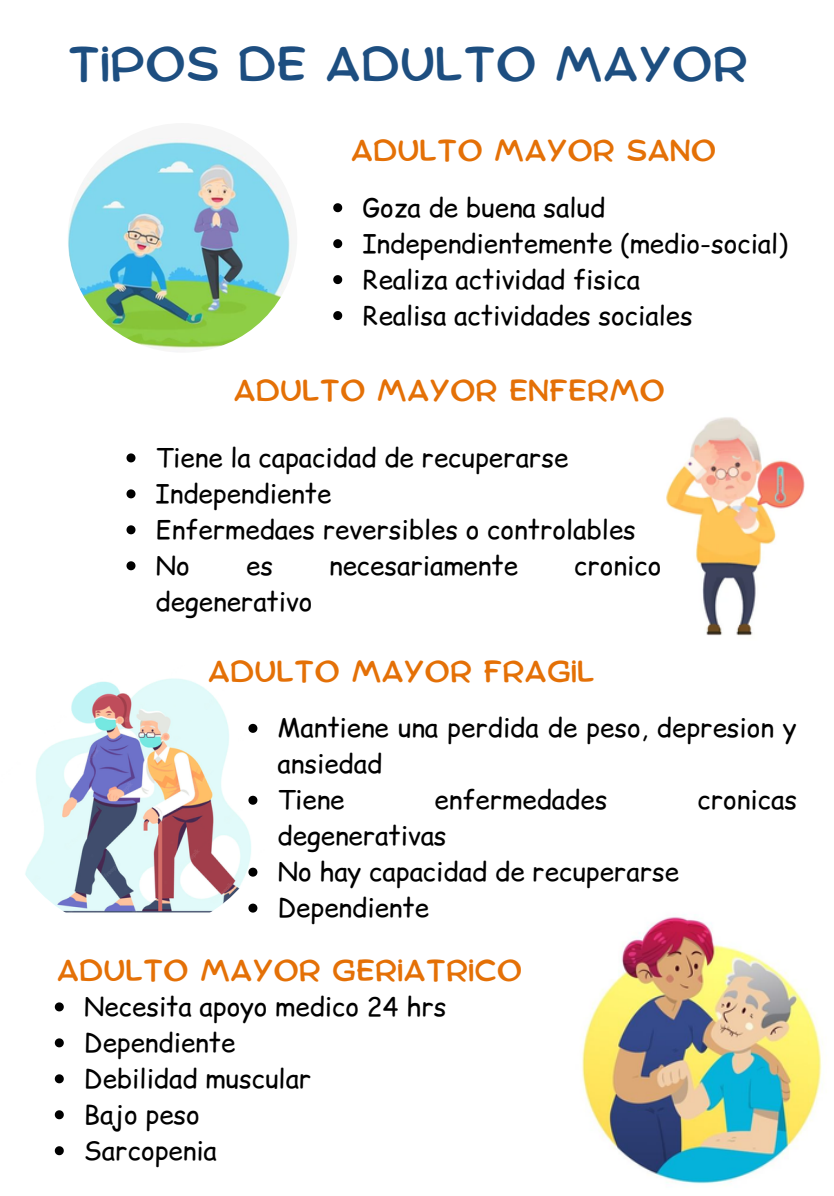
<style>
.page{position:relative;width:834px;height:1196px;background:#fff}
.page>*{position:absolute;margin:0;border:0;box-sizing:border-box;transform-origin:0 0}
.t1{font:48px "Comica";color:#1d4e80}
.t2{font:30px "Comica";color:#e47006}
.t3{font:26px/36px "Comic Relief";color:#000}
</style>
<div class="page">
<img style="left:68px;top:123px;width:229px;height:230px;border-radius:50%">
<img style="left:666px;top:417px;width:139px;height:219px">
<img style="left:0;top:657px;width:275px;height:276px;border-radius:50%">
<img style="left:581px;top:917px;width:241px;height:267px">
<svg style="left:333px;top:203px;width:9px;height:9px"></svg>
<svg style="left:333px;top:239px;width:9px;height:9px"></svg>
<svg style="left:333px;top:275px;width:9px;height:9px"></svg>
<svg style="left:333px;top:311px;width:9px;height:9px"></svg>
<svg style="left:126px;top:453px;width:9px;height:9px"></svg>
<svg style="left:126px;top:489px;width:9px;height:9px"></svg>
<svg style="left:126px;top:525px;width:9px;height:9px"></svg>
<svg style="left:126px;top:561px;width:9px;height:9px"></svg>
<svg style="left:248px;top:724px;width:9px;height:9px"></svg>
<svg style="left:248px;top:795px;width:9px;height:9px"></svg>
<svg style="left:248px;top:867px;width:9px;height:9px"></svg>
<svg style="left:248px;top:903px;width:9px;height:9px"></svg>
<svg style="left:55px;top:1002px;width:9px;height:9px"></svg>
<svg style="left:55px;top:1038px;width:9px;height:9px"></svg>
<svg style="left:55px;top:1074px;width:9px;height:9px"></svg>
<svg style="left:55px;top:1110px;width:9px;height:9px"></svg>
<svg style="left:55px;top:1146px;width:9px;height:9px"></svg>
<h1 class="t1" style="left:68px;top:43px;width:682px">TIPOS DE ADULTO MAYOR</h1>
<p class="t2" style="left:351px;top:137px;width:367px">ADULTO MAYOR SANO</p>
<p class="t3" style="left:362px;top:188px;width:427px">Goza de buena salud<br>Independientemente (medio-social)<br>Realiza actividad fisica<br>Realisa actividades sociales</p>
<p class="t2" style="left:233px;top:376px;width:433px">ADULTO MAYOR ENFERMO</p>
<p class="t3" style="left:156px;top:438px;width:482px">Tiene la capacidad de recuperarse<br>Independiente<br>Enfermedaes reversibles o controlables<br>No</p>
<p class="t3" style="left:246px;top:546px;width:28px">es</p>
<p class="t3" style="left:329px;top:546px;width:190px">necesariamente</p>
<p class="t3" style="left:574px;top:546px;width:89px">cronico</p>
<p class="t3" style="left:156px;top:582px;width:158px">degenerativo</p>
<p class="t2" style="left:208px;top:657px;width:388px">ADULTO MAYOR FRAGIL</p>
<p class="t3" style="left:277px;top:709px;width:520px">Mantiene una perdida de peso, depresion y ansiedad<br>Tiene</p>
<p class="t3" style="left:435px;top:780px;width:174px">enfermedades</p>
<p class="t3" style="left:697px;top:780px;width:101px">cronicas</p>
<p class="t3" style="left:277px;top:816px;width:403px">degenerativas<br>No hay capacidad de recuperarse<br>Dependiente</p>
<p class="t2" style="left:57px;top:957px;width:467px">ADULTO MAYOR GERIATRICO</p>
<p class="t3" style="left:84px;top:987px;width:364px">Necesita apoyo medico 24 hrs<br>Dependiente<br>Debilidad muscular<br>Bajo peso<br>Sarcopenia</p>
</div>
